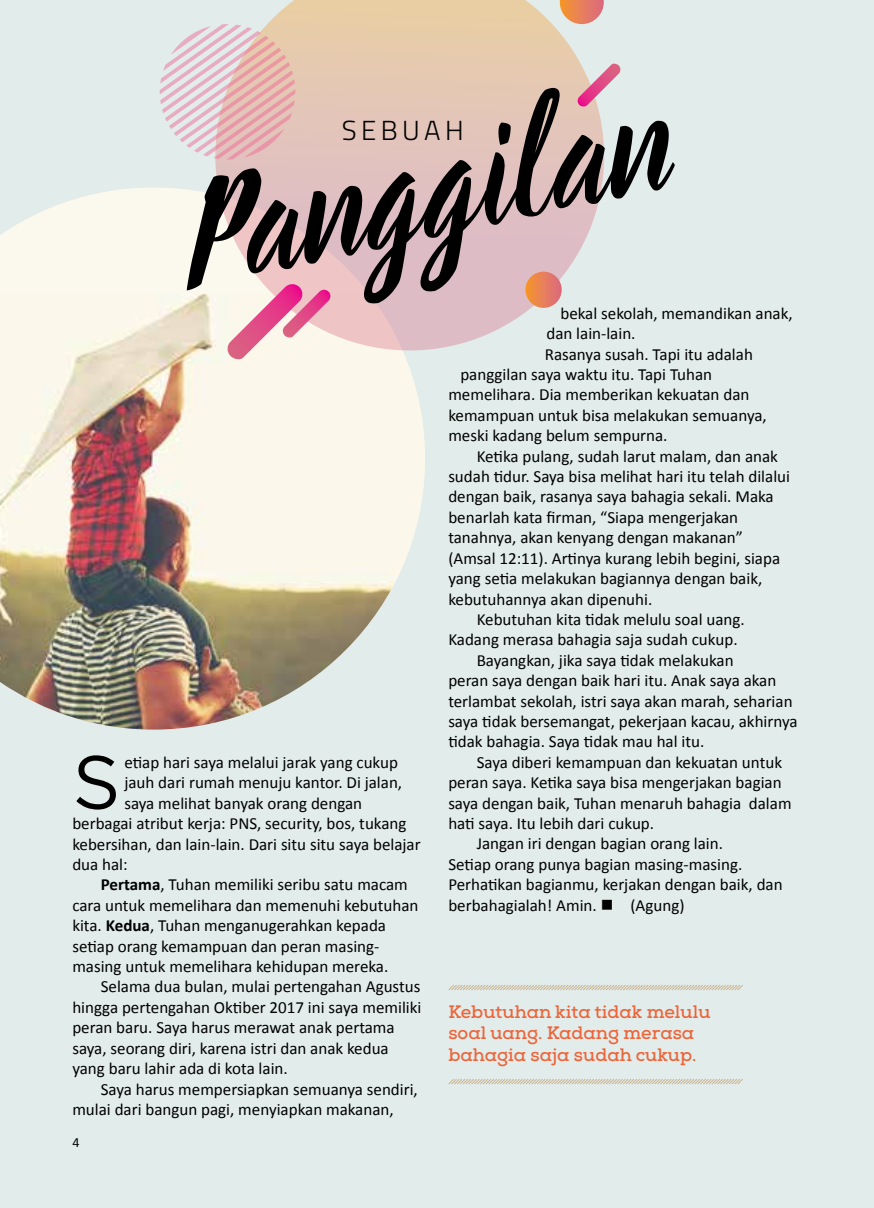
<style>
.page{position:relative;width:874px;height:1208px;background:#fff}
.page>*{position:absolute;margin:0;border:0;box-sizing:border-box;transform-origin:0 0}
.t1{font:italic 151px "beloved";color:#000;scale:1.05 1}
.t2{font:75.2px "Gotham";color:#000}
.t3{font:300 27.6px "Titillium";letter-spacing:.16em;color:#000}
.t4{font:18px/21.6px "Nexa Slab Bold FREE";color:#ed6438}
.t5{font:17px "Calibri";color:#000}
.t6{font:14px "Calibri";color:#000}
.s1{font-weight:700}
</style>
<div class="page">
<img style="left:873px;top:0;width:1px;height:616px">
<img style="left:873px;top:614px;width:1px;height:594px">
<div style="left:0;top:0;width:873px;height:1208px;background:#e2eceb"></div>
<svg style="left:0;top:187px;width:215px;height:107px;background:#f8f7ec"></svg>
<img style="left:0;top:294px;width:425px;height:435px">
<svg style="left:215px;top:0;width:388px;height:350px;background:#e3c8c0"></svg>
<svg style="left:448px;top:985px;width:295px;height:6px"></svg>
<svg style="left:559px;top:0;width:44px;height:24px"></svg>
<div style="left:525px;top:272px;width:36px;height:36px;background:linear-gradient(to right,#f59830,#dc6b7d);border-radius:18px"></div>
<svg style="left:226px;top:284px;width:105px;height:76px;background:#f0b4c4"></svg>
<svg style="left:576px;top:64px;width:44px;height:43px"></svg>
<svg style="left:448px;top:1079px;width:295px;height:6px"></svg>
<svg style="left:160px;top:24px;width:135px;height:136px"></svg>
<h1 class="t1" style="left:162px;top:159px;width:471px;rotate:-12deg">Panggilan</h1>
<p class="t5" style="left:560px;top:302px;width:234px">bekal sekolah, memandikan anak,</p>
<p class="t5" style="left:546px;top:323px;width:91px">dan lain-lain.</p>
<p class="t5" style="left:544px;top:343px;width:209px">Rasanya susah. Tapi itu adalah</p>
<p class="t5" style="left:460px;top:364px;width:253px">panggilan saya waktu itu. Tapi Tuhan</p>
<p class="t5" style="left:448px;top:384px;width:302px">memelihara. Dia memberikan kekuatan dan</p>
<p class="t5" style="left:448px;top:404px;width:320px">kemampuan untuk bisa melakukan semuanya,</p>
<p class="t5" style="left:448px;top:425px;width:221px">meski kadang belum sempurna.</p>
<p class="t5" style="left:476px;top:445px;width:302px">Ketika pulang, sudah larut malam, dan anak</p>
<p class="t5" style="left:448px;top:466px;width:343px">sudah tidur. Saya bisa melihat hari itu telah dilalui</p>
<p class="t5" style="left:448px;top:486px;width:327px">dengan baik, rasanya saya bahagia sekali. Maka</p>
<p class="t5" style="left:448px;top:506px;width:291px">benarlah kata firman, “Siapa mengerjakan</p>
<p class="t5" style="left:448px;top:527px;width:296px">tanahnya, akan kenyang dengan makanan”</p>
<p class="t5" style="left:448px;top:547px;width:333px">(Amsal 12:11). Artinya kurang lebih begini, siapa</p>
<p class="t5" style="left:448px;top:568px;width:315px">yang setia melakukan bagiannya dengan baik,</p>
<p class="t5" style="left:448px;top:588px;width:205px">kebutuhannya akan dipenuhi.</p>
<p class="t5" style="left:476px;top:608px;width:269px">Kebutuhan kita tidak melulu soal uang.</p>
<p class="t5" style="left:448px;top:629px;width:291px">Kadang merasa bahagia saja sudah cukup.</p>
<p class="t5" style="left:476px;top:649px;width:258px">Bayangkan, jika saya tidak melakukan</p>
<p class="t5" style="left:448px;top:670px;width:329px">peran saya dengan baik hari itu. Anak saya akan</p>
<p class="t5" style="left:448px;top:690px;width:345px">terlambat sekolah, istri saya akan marah, seharian</p>
<p class="t5" style="left:448px;top:710px;width:350px">saya tidak bersemangat, pekerjaan kacau, akhirnya</p>
<p class="t5" style="left:448px;top:731px;width:257px">tidak bahagia. Saya tidak mau hal itu.</p>
<p class="t5" style="left:476px;top:751px;width:307px">Saya diberi kemampuan dan kekuatan untuk</p>
<p class="t5" style="left:448px;top:772px;width:335px">peran saya. Ketika saya bisa mengerjakan bagian</p>
<p class="t5" style="left:448px;top:792px;width:344px">saya dengan baik, Tuhan menaruh bahagia dalam</p>
<p class="t5" style="left:448px;top:812px;width:207px">hati saya. Itu lebih dari cukup.</p>
<p class="t5" style="left:476px;top:833px;width:248px">Jangan iri dengan bagian orang lain.</p>
<p class="t5" style="left:448px;top:853px;width:295px">Setiap orang punya bagian masing-masing.</p>
<p class="t5" style="left:448px;top:874px;width:336px">Perhatikan bagianmu, kerjakan dengan baik, dan</p>
<p class="t5" style="left:448px;top:894px;width:237px">berbahagialah! Amin. ■ (Agung)</p>
<h3 class="t3" style="left:342px;top:110px;width:123px">SEBUAH</h3>
<h2 class="t2" style="left:72px;top:740px;width:50px">S</h2>
<p class="t5" style="left:124px;top:751px;width:275px">etiap hari saya melalui jarak yang cukup</p>
<p class="t5" style="left:124px;top:772px;width:279px">jauh dari rumah menuju kantor. Di jalan,</p>
<p class="t5" style="left:124px;top:792px;width:239px">saya melihat banyak orang dengan</p>
<p class="t5" style="left:72px;top:813px;width:335px">berbagai atribut kerja: PNS, security, bos, tukang</p>
<p class="t5" style="left:72px;top:833px;width:350px">kebersihan, dan lain-lain. Dari situ situ saya belajar</p>
<p class="t5" style="left:72px;top:853px;width:57px">dua hal:</p>
<p class="t5" style="left:101px;top:874px;width:308px"><span class="s1">Pertama</span>, Tuhan memiliki seribu satu macam</p>
<p class="t5" style="left:72px;top:894px;width:347px">cara untuk memelihara dan memenuhi kebutuhan</p>
<p class="t5" style="left:72px;top:915px;width:315px">kita. <span class="s1">Kedua</span>, Tuhan menganugerahkan kepada</p>
<p class="t5" style="left:72px;top:935px;width:308px">setiap orang kemampuan dan peran masing-</p>
<p class="t5" style="left:72px;top:955px;width:317px">masing untuk memelihara kehidupan mereka.</p>
<p class="t5" style="left:101px;top:976px;width:321px">Selama dua bulan, mulai pertengahan Agustus</p>
<p class="t5" style="left:72px;top:996px;width:350px">hingga pertengahan Oktiber 2017 ini saya memiliki</p>
<p class="t5" style="left:72px;top:1017px;width:324px">peran baru. Saya harus merawat anak pertama</p>
<p class="t5" style="left:72px;top:1037px;width:318px">saya, seorang diri, karena istri dan anak kedua</p>
<p class="t5" style="left:72px;top:1057px;width:217px">yang baru lahir ada di kota lain.</p>
<p class="t5" style="left:101px;top:1078px;width:318px">Saya harus mempersiapkan semuanya sendiri,</p>
<p class="t5" style="left:72px;top:1098px;width:323px">mulai dari bangun pagi, menyiapkan makanan,</p>
<p class="t4" style="left:448px;top:1001px;width:263px">Kebutuhan kita tidak melulu soal uang. Kadang merasa bahagia saja sudah cukup.</p>
<p class="t6" style="left:72px;top:1133px;width:9px">4</p>
</div>
